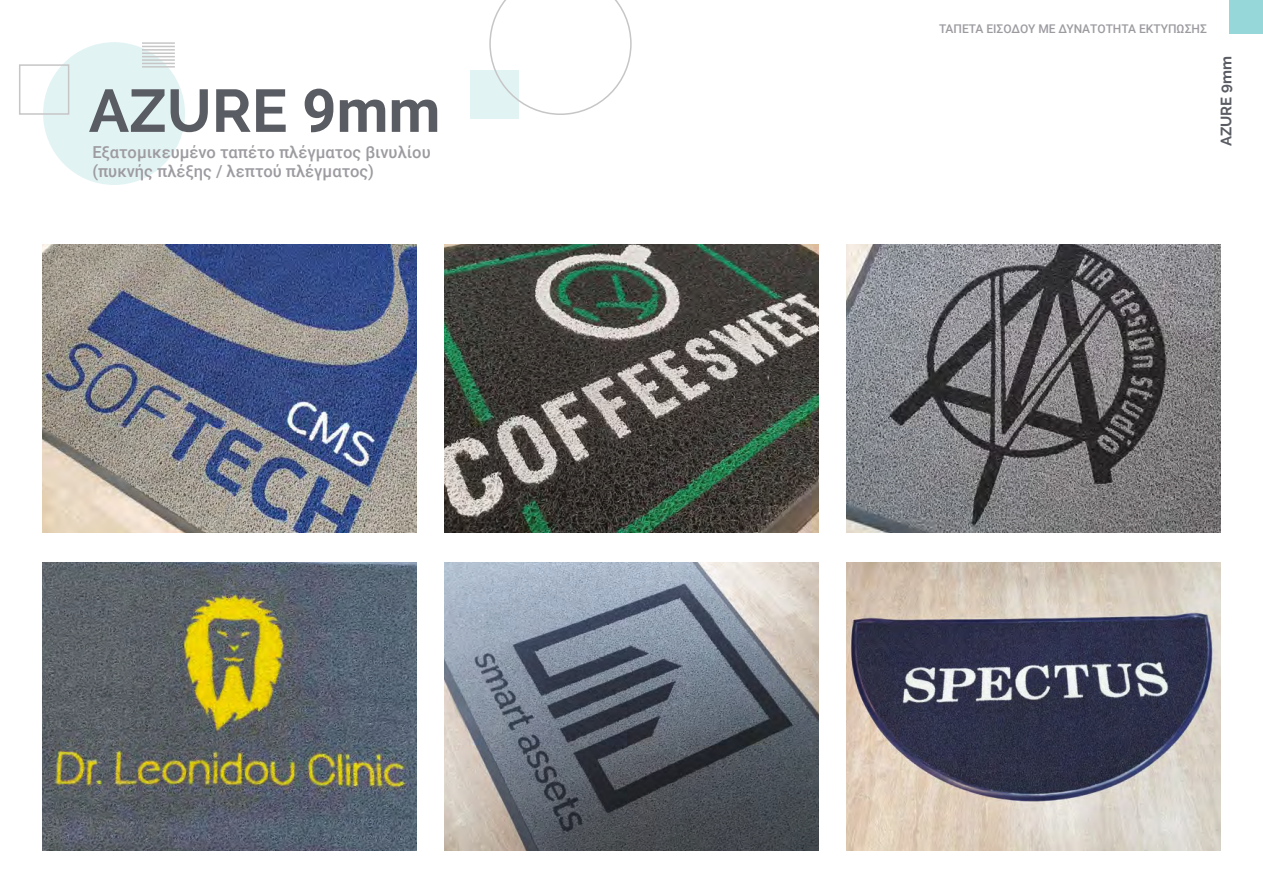
<style>
.page{position:relative;width:1263px;height:893px;background:#fff}
.page>*{position:absolute;margin:0;border:0;box-sizing:border-box;transform-origin:0 0}
.t1{font:700 60px "Raleway";color:#5a5c63}
.t2{font:500 16.5px/19.8px "Roboto";color:#9d9ba0}
.t3{font:700 15px "Raleway";color:#5a5c63}
.t4{font:500 12px "Roboto";color:#9d9ba0}
.s1{font-family:"Roboto"}
</style>
<div class="page">
<div style="left:43px;top:42px;width:142px;height:143px;background:#e2f3f4;border-radius:50%"></div>
<div style="left:470px;top:70px;width:49px;height:49px;background:#e2f3f4"></div>
<svg style="left:489px;top:0;width:143px;height:115px"></svg>
<div style="left:1229px;top:0;width:34px;height:33px;background:#96d8d9"></div>
<img style="left:43px;top:562px;width:374px;height:288px">
<img style="left:43px;top:244px;width:374px;height:288px">
<img style="left:846px;top:562px;width:374px;height:288px">
<img style="left:846px;top:244px;width:374px;height:288px">
<img style="left:444px;top:562px;width:374px;height:288px">
<img style="left:444px;top:244px;width:375px;height:288px">
<hr style="left:142px;top:56px;width:33px;height:1px;background:#c6c6c6">
<hr style="left:142px;top:59px;width:33px;height:2px;background:#c6c6c6">
<hr style="left:142px;top:63px;width:33px;height:1px;background:#c6c6c6">
<hr style="left:142px;top:66px;width:33px;height:2px;background:#c6c6c6">
<hr style="left:142px;top:53px;width:33px;height:1px;background:#c6c6c6">
<hr style="left:142px;top:49px;width:33px;height:2px;background:#c6c6c6">
<hr style="left:142px;top:46px;width:33px;height:1px;background:#c6c6c6">
<hr style="left:142px;top:42px;width:33px;height:2px;background:#c6c6c6">
<div style="left:19px;top:64px;width:50px;height:51px;border:2px solid #c6c6c6"></div>
<h1 class="t1" style="left:89px;top:76px;width:353px">AZURE <span class="s1">9mm</span></h1>
<p class="t2" style="left:92px;top:141px;width:340px">Εξατομικευμένο ταπέτο πλέγματος βινυλίου (πυκνής πλέξης / λεπτού πλέγματος)</p>
<p class="t4" style="left:939px;top:21px;width:269px">ΤΑΠΕΤΑ ΕΙΣΟΔΟΥ ΜΕ ΔΥΝΑΤΟΤΗΤΑ ΕΚΤΥΠΩΣΗΣ</p>
<p class="t3" style="left:1218px;top:146px;width:92px;rotate:-90deg">AZURE 9mm</p>
</div>
